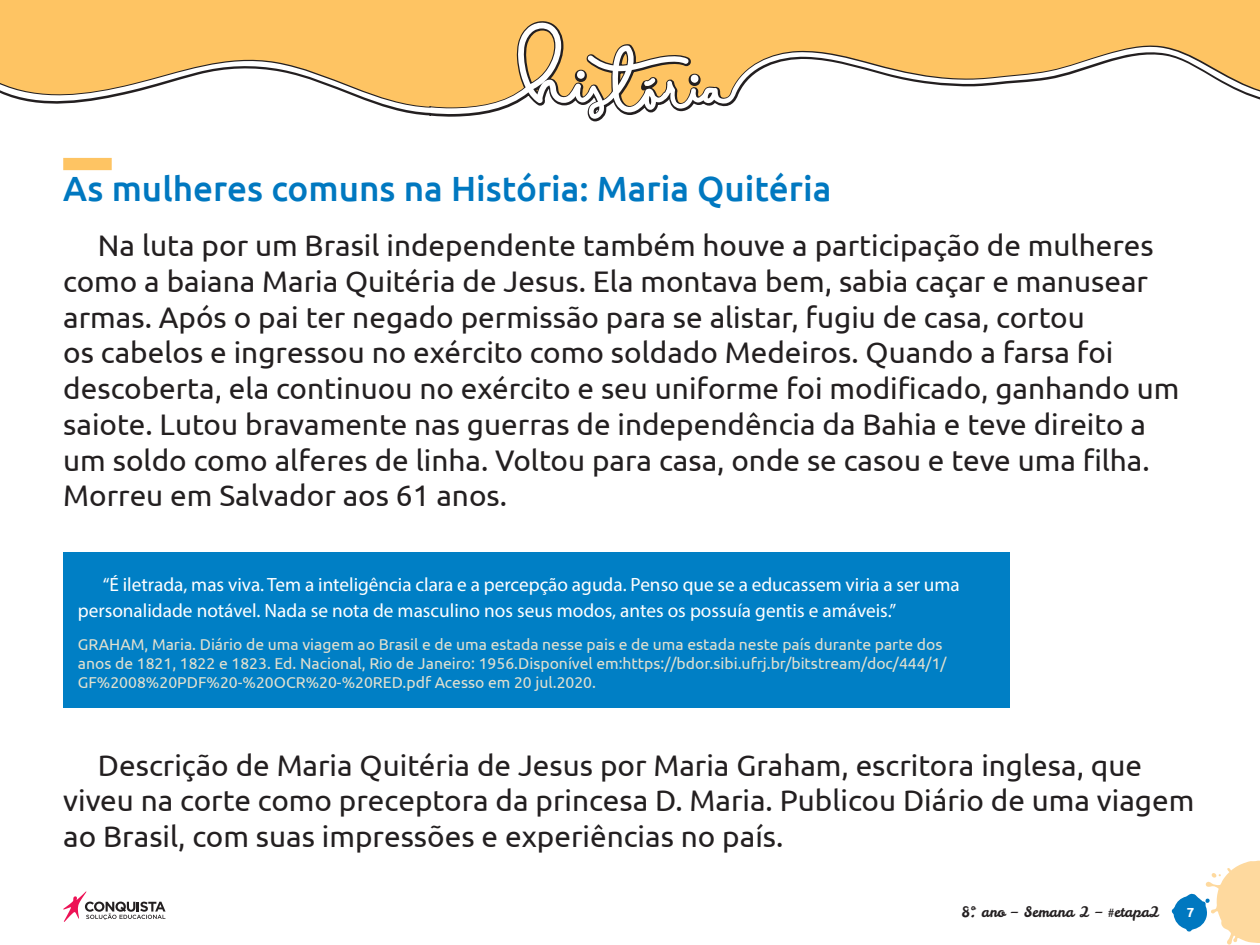
<style>
.page{position:relative;width:1260px;height:945px;background:#fff}
.page>*{position:absolute;margin:0;border:0;box-sizing:border-box;transform-origin:0 0}
._02_Peso_2{font:500 35px "Ubuntu";color:#0078c0}
._01_Texto_Geral{font:29.75px/35.7px "Ubuntu";color:#231f20}
._02_Citado_-_Texto{font:19.25px/25.4px "Myriad Pro";color:#fff}
._07_Referência_Fonte{font:15.75px/18.9px "Ubuntu";color:#e1e0cf}
.t1{font:14.35px "Leckerli One";color:#231f20}
.t2{font:700 13.12px "Ubuntu";color:#fff}
</style>
<div class="page">
<svg style="left:1172px;top:861px;width:88px;height:84px"></svg>
<svg style="left:63px;top:891px;width:103px;height:31px"></svg>
<svg style="left:0;top:0;width:1260px;height:122px;background:#fdca75"></svg>
<svg style="left:0;top:22px;width:1260px;height:97px;fill:#fec463"></svg>
<div style="left:63px;top:158px;width:49px;height:12px;background:#fec463"></div>
<div style="left:63px;top:552px;width:946px;height:156px;background:#007fc5"></div>
<p class="_02_Peso_2" style="left:63px;top:166px;width:770px">As mulheres comuns na História: Maria Quitéria</p>
<p class="_01_Texto_Geral" style="left:63px;top:227px;width:1118px;text-indent:35px">Na luta por um Brasil independente também houve a participação de mulheres como a baiana Maria Quitéria de Jesus. Ela montava bem, sabia caçar e manusear armas. Após o pai ter negado permissão para se alistar, fugiu de casa, cortou<br>os cabelos e ingressou no exército como soldado Medeiros. Quando a farsa foi descoberta, ela continuou no exército e seu uniforme foi modificado, ganhando um saiote. Lutou bravamente nas guerras de independência da Bahia e teve direito a um soldo como alferes de linha. Voltou para casa, onde se casou e teve uma filha.<br>Morreu em Salvador aos 61 anos.</p>
<p class="_02_Citado_-_Texto" style="left:78px;top:572px;width:883px;text-indent:25px">“É iletrada, mas viva. Tem a inteligência clara e a percepção aguda. Penso que se a educassem viria a ser uma personalidade notável. Nada se nota de masculino nos seus modos, antes os possuía gentis e amáveis.”</p>
<p class="_07_Referência_Fonte" style="left:78px;top:635px;width:870px">GRAHAM, Maria. Diário de uma viagem ao Brasil e de uma estada nesse pais e de uma estada neste país durante parte dos anos de 1821, 1822 e 1823. Ed. Nacional, Rio de Janeiro: 1956.Disponível em:https://bdor.sibi.ufrj.br/bitstream/doc/444/1/<br>GF%2008%20PDF%20-%20OCR%20-%20RED.pdf Acesso em 20 jul.2020.</p>
<p class="_01_Texto_Geral" style="left:63px;top:746px;width:1133px;text-indent:35px">Descrição de Maria Quitéria de Jesus por Maria Graham, escritora inglesa, que viveu na corte como preceptora da princesa D. Maria. Publicou Diário de uma viagem ao Brasil, com suas impressões e experiências no país.</p>
<p class="t1" style="left:961px;top:903px;width:200px">8º. ano – Semana 2 – #etapa2</p>
<p class="t2" style="left:1187px;top:905px;width:9px">7</p>
</div>
